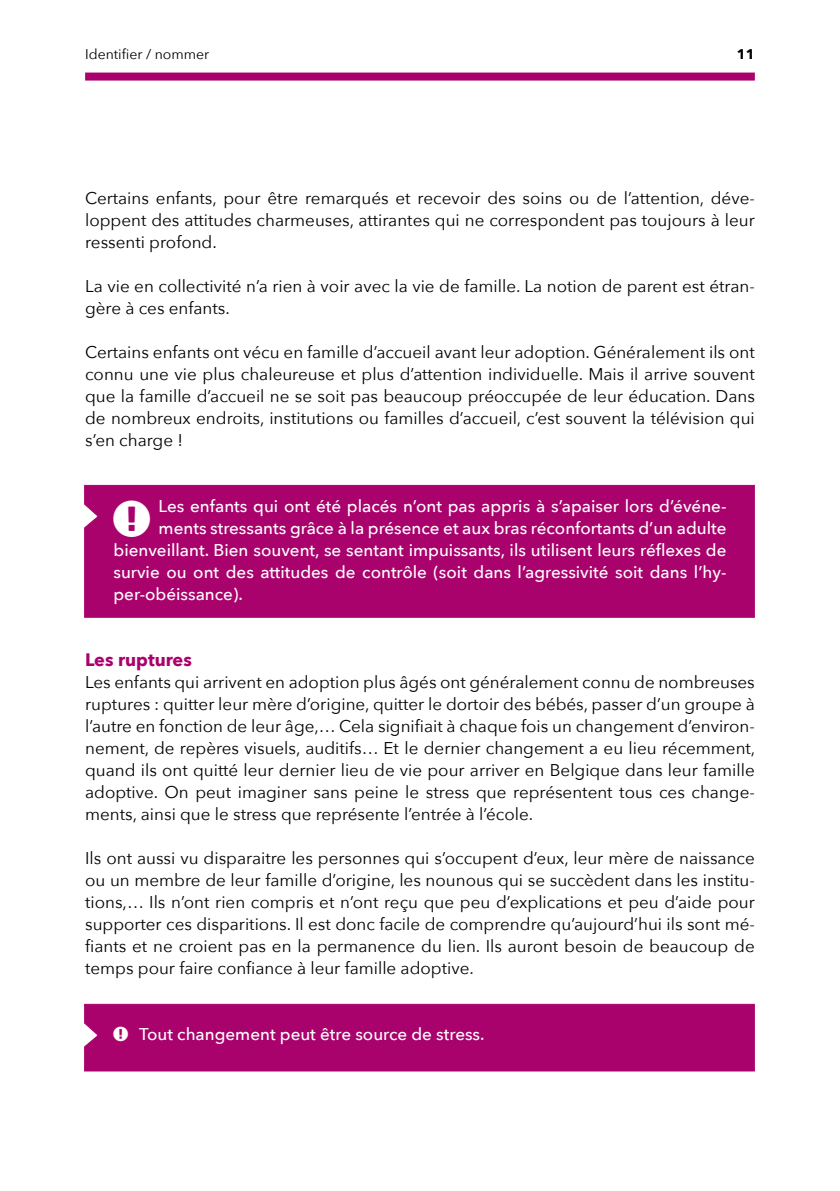
<style>
.page{position:relative;width:840px;height:1191px;background:#fff}
.page>*{position:absolute;margin:0;border:0;box-sizing:border-box;transform-origin:0 0}
.t1{font:700 18px "Avenir Next";color:#aa026d}
.t2{font:17px/22px "Avenir Next";color:#000;text-align:justify}
.t3{font:500 17px "Avenir Next";color:#fff}
.t4{font:14px "Avenir Next";color:#000}
.t5{font:700 14px "Avenir Next";color:#000}
</style>
<div class="page">
<div style="left:85px;top:73px;width:669px;height:8px;background:#aa026d"></div>
<div style="left:84px;top:484px;width:671px;height:134px;background:#aa026d"></div>
<div style="left:84px;top:1003px;width:671px;height:69px;background:#aa026d"></div>
<svg style="left:113px;top:500px;width:37px;height:37px"></svg>
<svg style="left:113px;top:1027px;width:15px;height:14px"></svg>
<p class="t4" style="left:85px;top:43px;width:125px">Identifier / nommer</p>
<p class="t5" style="left:736px;top:42px;width:20px">11</p>
<p class="t2" style="left:85px;top:186px;width:670px">Certains enfants, pour être remarqués et recevoir des soins ou de l’attention, déve&shy;loppent des attitudes charmeuses, attirantes qui ne correspondent pas toujours à leur ressenti profond.</p>
<p class="t2" style="left:85px;top:274px;width:670px">La vie en collectivité n’a rien à voir avec la vie de famille. La notion de parent est étran&shy;gère à ces enfants.</p>
<p class="t2" style="left:85px;top:340px;width:671px">Certains enfants ont vécu en famille d’accueil avant leur adoption. Généralement ils ont connu une vie plus chaleureuse et plus d’attention individuelle. Mais il arrive souvent que la famille d’accueil ne se soit pas beaucoup préoccupée de leur éducation. Dans de nombreux endroits, institutions ou familles d’accueil, c’est souvent la télévision qui s’en charge !</p>
<p class="t3" style="left:158px;top:492px;width:569px">Les enfants qui ont été placés n’ont pas appris à s’apaiser lors d’événe-</p>
<p class="t3" style="left:158px;top:514px;width:569px">ments stressants grâce à la présence et aux bras réconfortants d’un adulte</p>
<p class="t3" style="left:113px;top:536px;width:614px">bienveillant. Bien souvent, se sentant impuissants, ils utilisent leurs réflexes de</p>
<p class="t3" style="left:113px;top:558px;width:614px">survie ou ont des attitudes de contrôle (soit dans l’agressivité soit dans l’hy-</p>
<p class="t3" style="left:113px;top:580px;width:129px">per-obéissance).</p>
<p class="t1" style="left:85px;top:644px;width:108px">Les ruptures</p>
<p class="t2" style="left:85px;top:670px;width:671px">Les enfants qui arrivent en adoption plus âgés ont généralement connu de nombreuses ruptures : quitter leur mère d’origine, quitter le dortoir des bébés, passer d’un groupe à l’autre en fonction de leur âge,… Cela signifiait à chaque fois un changement d’environ&shy;nement, de repères visuels, auditifs… Et le dernier changement a eu lieu récemment, quand ils ont quitté leur dernier lieu de vie pour arriver en Belgique dans leur famille adoptive. On peut imaginer sans peine le stress que représentent tous ces change&shy;ments, ainsi que le stress que représente l’entrée à l’école.</p>
<p class="t2" style="left:85px;top:846px;width:671px">Ils ont aussi vu disparaitre les personnes qui s’occupent d’eux, leur mère de naissance ou un membre de leur famille d’origine, les nounous qui se succèdent dans les institu&shy;tions,… Ils n’ont rien compris et n’ont reçu que peu d’explications et peu d’aide pour supporter ces disparitions. Il est donc facile de comprendre qu’aujourd’hui ils sont mé&shy;fiants et ne croient pas en la permanence du lien. Ils auront besoin de beaucoup de temps pour faire confiance à leur famille adoptive.</p>
<p class="t3" style="left:139px;top:1020px;width:344px">Tout changement peut être source de stress.</p>
</div>
